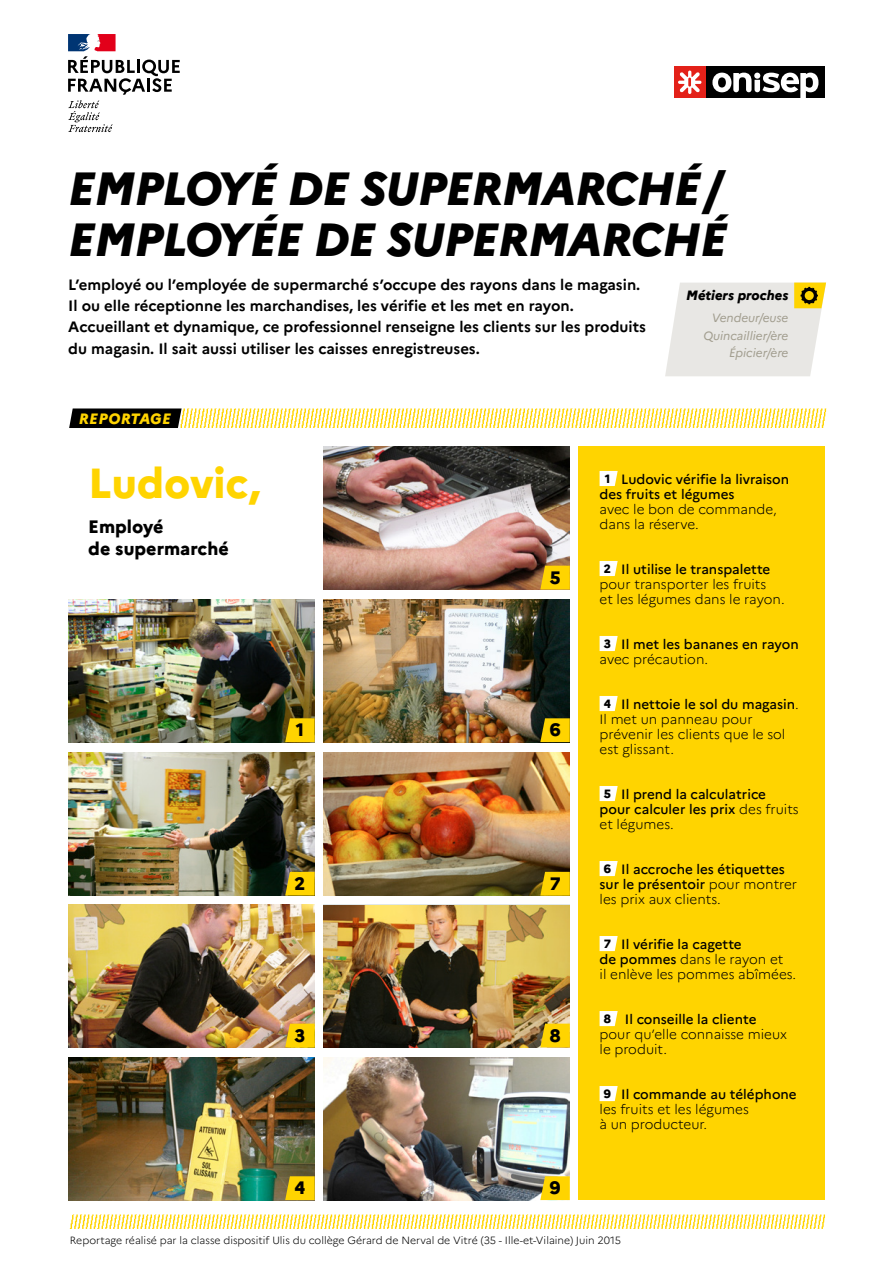
<style>
.page{position:relative;width:893px;height:1263px;background:#fff}
.page>*{position:absolute;margin:0;border:0;box-sizing:border-box;transform-origin:0 0}
.t1{font:italic 800 46.5px/51px "Marianne";letter-spacing:-.02em;color:#000}
.t2{font:800 42px "Marianne";color:#ffd400}
.t3{font:800 18px/22.5px "Marianne";color:#000}
.t4{font:700 15px/21px "Marianne";color:#000}
.t5{font:italic 800 15px "Marianne";letter-spacing:.015em;color:#ffd400}
.t6{font:300 13.5px/15px "Marianne";color:#000}
.t7{font:500 13.5px/15px "Marianne";color:#000}
.t8{font:italic 800 13.5px "Marianne";color:#000}
.t9{font:italic 12px/17.7px "Marianne";color:#a29e8f;text-align:right}
.t10{font:300 10.5px "Marianne";color:#000}
.s1{font-weight:800;font-size:12px}
.s2{font-weight:500}
.s3{font-weight:300}
</style>
<div class="page">
<div style="left:578px;top:446px;width:247px;height:754px;background:#ffd400"></div>
<svg style="left:69px;top:408px;width:110px;height:20px;background:#0b0b0b"></svg>
<svg style="left:68px;top:34px;width:112px;height:98px"></svg>
<div style="left:706px;top:66px;width:119px;height:32px;background:#000"></div>
<svg style="left:712px;top:73px;width:106px;height:25px"></svg>
<div style="left:674px;top:66px;width:32px;height:32px;background:#e32119"></div>
<svg style="left:678px;top:71px;width:23px;height:23px"></svg>
<img style="left:69px;top:1214px;width:757px;height:15px">
<img style="left:323px;top:905px;width:247px;height:142px">
<img style="left:323px;top:446px;width:247px;height:143px">
<img style="left:68px;top:599px;width:247px;height:143px">
<img style="left:323px;top:599px;width:247px;height:143px">
<img style="left:68px;top:1057px;width:247px;height:143px">
<img style="left:323px;top:753px;width:247px;height:142px">
<img style="left:68px;top:753px;width:247px;height:142px">
<img style="left:323px;top:1057px;width:247px;height:143px">
<img style="left:68px;top:904px;width:247px;height:143px">
<svg style="left:285px;top:718px;width:30px;height:24px"></svg>
<svg style="left:285px;top:1024px;width:30px;height:23px"></svg>
<svg style="left:540px;top:1024px;width:30px;height:23px"></svg>
<svg style="left:540px;top:718px;width:30px;height:24px"></svg>
<svg style="left:540px;top:566px;width:30px;height:23px"></svg>
<svg style="left:285px;top:872px;width:30px;height:23px"></svg>
<svg style="left:285px;top:1176px;width:30px;height:24px"></svg>
<svg style="left:540px;top:1176px;width:30px;height:24px"></svg>
<svg style="left:540px;top:872px;width:30px;height:23px"></svg>
<img style="left:179px;top:408px;width:648px;height:20px">
<svg style="left:600px;top:471px;width:18px;height:15px"></svg>
<svg style="left:600px;top:561px;width:18px;height:15px"></svg>
<svg style="left:600px;top:636px;width:18px;height:15px"></svg>
<svg style="left:600px;top:696px;width:18px;height:15px"></svg>
<svg style="left:600px;top:786px;width:18px;height:15px"></svg>
<svg style="left:600px;top:861px;width:18px;height:15px"></svg>
<svg style="left:600px;top:936px;width:18px;height:15px"></svg>
<svg style="left:600px;top:1011px;width:18px;height:15px"></svg>
<svg style="left:600px;top:1086px;width:18px;height:15px"></svg>
<svg style="left:665px;top:283px;width:161px;height:93px;background:#e8e6db"></svg>
<h1 class="t1" style="left:68px;top:163px;width:660px">EMPLOYÉ DE SUPERMARCHÉ/<br>EMPLOYÉE DE SUPERMARCHÉ</h1>
<p class="t4" style="left:68px;top:275px;width:579px">L’employé ou l’employée de supermarché s’occupe des rayons dans le magasin.<br>Il ou elle réceptionne les marchandises, les vérifie et les met en rayon.<br>Accueillant et dynamique, ce professionnel renseigne les clients sur les produits du magasin. Il sait aussi utiliser les caisses enregistreuses.</p>
<p class="t8" style="left:686px;top:287px;width:104px">MÉTIERS PROCHES</p>
<p class="t9" style="left:703px;top:309px;width:86px">Vendeur/euse<br>Quincaillier/ère<br>Épicier/ère</p>
<p class="t5" style="left:79px;top:409px;width:32px">REPOR</p>
<p class="t5" style="left:131px;top:409px;width:42px">TAGE</p>
<h2 class="t2" style="left:88px;top:457px;width:173px">Ludovic,</h2>
<h3 class="t3" style="left:88px;top:515px;width:142px">Employé<br>de supermarché</h3>
<h3 class="t3" style="left:296px;top:719px;width:10px">1</h3>
<h3 class="t3" style="left:550px;top:566px;width:12px">5</h3>
<h3 class="t3" style="left:550px;top:719px;width:12px">6</h3>
<h3 class="t3" style="left:295px;top:872px;width:12px">2</h3>
<h3 class="t3" style="left:550px;top:872px;width:12px">7</h3>
<h3 class="t3" style="left:295px;top:1024px;width:12px">3</h3>
<h3 class="t3" style="left:550px;top:1024px;width:12px">8</h3>
<h3 class="t3" style="left:295px;top:1176px;width:12px">4</h3>
<h3 class="t3" style="left:550px;top:1176px;width:12px">9</h3>
<p class="t7" style="left:600px;top:471px;width:191px;text-indent:5px"><span class="s1">1</span> Ludovic vérifie la livraison des fruits et légumes</p>
<p class="t6" style="left:600px;top:501px;width:179px">avec le bon de commande, dans la réserve.</p>
<p class="t6" style="left:600px;top:561px;width:187px;text-indent:4px"><span class="s1">2</span> <span class="s2">Il utilise le transpalette </span>pour transporter les fruits<br>et les légumes dans le rayon.</p>
<p class="t7" style="left:600px;top:636px;width:201px;text-indent:4px"><span class="s1">3</span> Il met les bananes en rayon <span class="s3">avec précaution.</span></p>
<p class="t6" style="left:600px;top:696px;width:201px;text-indent:4px"><span class="s1">4</span> <span class="s2">Il nettoie le sol du magasin</span>.<br>Il met un panneau pour prévenir les clients que le sol est glissant.</p>
<p class="t7" style="left:600px;top:786px;width:201px;text-indent:4px"><span class="s1">5</span> Il prend la calculatrice pour calculer les prix <span class="s3">des fruits et légumes.</span></p>
<p class="t7" style="left:600px;top:861px;width:199px;text-indent:4px"><span class="s1">6</span> Il accroche les étiquettes sur le présentoir <span class="s3">pour montrer les prix aux clients.</span></p>
<p class="t6" style="left:600px;top:936px;width:198px;text-indent:4px"><span class="s1">7</span> <span class="s2">Il vérifie la cagette<br>de pommes</span> dans le rayon et<br>il enlève les pommes abîmées.</p>
<p class="t6" style="left:600px;top:1011px;width:189px;text-indent:4px"><span class="s1">8</span> <span class="s2">Il conseille la cliente </span>pour qu’elle connaisse mieux le produit.</p>
<p class="t6" style="left:600px;top:1086px;width:199px;text-indent:4px"><span class="s1">9</span> <span class="s2">Il commande au téléphone </span>les fruits et les légumes<br>à un producteur.</p>
<p class="t10" style="left:70px;top:1233px;width:553px">Reportage réalisé par la classe dispositif Ulis du collège Gérard de Nerval de Vitré (35 - Ille-et-Vilaine) Juin 2015</p>
</div>
